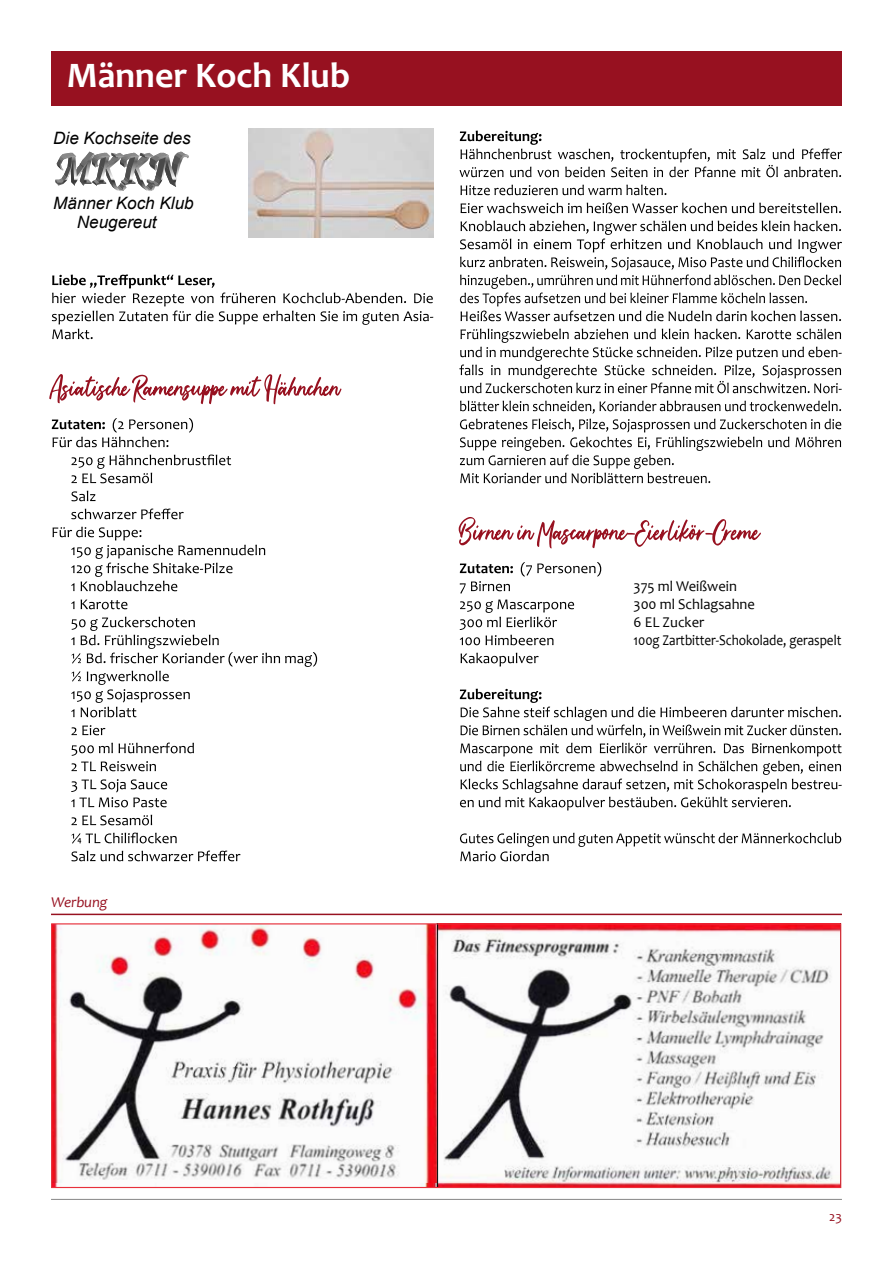
<style>
.page{position:relative;width:893px;height:1263px;background:#fff}
.page>*{position:absolute;margin:0;border:0;box-sizing:border-box;transform-origin:0 0}
.t1{font:700 36px "Candara";color:#fff}
.t2{font:italic 17.1px/19.5px "Arial";color:#000}
.t3{font:15px/18px "Candara";letter-spacing:-.005em;color:#000}
.t4{font:italic 15px "Candara";letter-spacing:-.01em;color:#971120}
.t5{font:13.5px "Candara";color:#971120}
</style>
<div class="page">
<div style="left:51px;top:51px;width:791px;height:54px;background:#971120"></div>
<hr style="left:51px;top:1199px;width:791px;height:1px;background:#878787">
<svg style="left:55px;top:151px;width:130px;height:34px"></svg>
<img style="left:58px;top:154px;width:131px;height:37px">
<img style="left:248px;top:128px;width:186px;height:110px">
<img style="left:53px;top:925px;width:384px;height:258px">
<svg style="left:437px;top:925px;width:402px;height:261px"></svg>
<div style="left:51px;top:923px;width:790px;height:265px;border:1px solid #e7303b"></div>
<hr style="left:51px;top:914px;width:791px;height:1px;background:#971120">
<svg style="left:71px;top:851px;width:169px;height:10px"></svg>
<svg style="left:71px;top:833px;width:106px;height:10px"></svg>
<svg style="left:71px;top:815px;width:81px;height:10px"></svg>
<svg style="left:71px;top:779px;width:96px;height:28px"></svg>
<svg style="left:71px;top:743px;width:123px;height:28px"></svg>
<svg style="left:71px;top:725px;width:34px;height:10px"></svg>
<svg style="left:71px;top:617px;width:246px;height:100px"></svg>
<svg style="left:71px;top:599px;width:56px;height:10px"></svg>
<svg style="left:53px;top:527px;width:212px;height:64px"></svg>
<svg style="left:71px;top:509px;width:113px;height:10px"></svg>
<svg style="left:71px;top:491px;width:25px;height:10px"></svg>
<svg style="left:71px;top:455px;width:160px;height:28px"></svg>
<svg style="left:52px;top:418px;width:141px;height:29px"></svg>
<svg style="left:49px;top:374px;width:292px;height:30px"></svg>
<svg style="left:52px;top:274px;width:381px;height:65px"></svg>
<svg style="left:460px;top:833px;width:381px;height:28px"></svg>
<svg style="left:460px;top:689px;width:382px;height:121px"></svg>
<svg style="left:461px;top:653px;width:78px;height:13px"></svg>
<svg style="left:460px;top:599px;width:114px;height:46px"></svg>
<svg style="left:460px;top:562px;width:141px;height:31px"></svg>
<svg style="left:459px;top:517px;width:302px;height:31px"></svg>
<svg style="left:460px;top:401px;width:381px;height:82px"></svg>
<svg style="left:459px;top:329px;width:383px;height:64px"></svg>
<svg style="left:460px;top:221px;width:382px;height:100px"></svg>
<svg style="left:461px;top:203px;width:380px;height:10px"></svg>
<svg style="left:461px;top:185px;width:205px;height:10px"></svg>
<svg style="left:460px;top:131px;width:382px;height:46px"></svg>
<h1 class="t1" style="left:67px;top:54px;width:285px">Männer Koch Klub</h1>
<p class="t2" style="left:53px;top:129px;width:139px">Die Kochseite des</p>
<p class="t2" style="left:77px;top:193px;width:118px;text-indent:-24px">Männer Koch Klub<br>Neugereut</p>
<p class="t4" style="left:51px;top:893px;width:58px">Werbung</p>
<p class="t3" style="left:634px;top:577px;width:209px">375 ml Weißwein<br>300 ml Schlagsahne<br>6 EL Zucker<br>100g Zartbitter-Schokolade, geraspelt</p>
<p class="t5" style="left:829px;top:1208px;width:14px">23</p>
</div>
